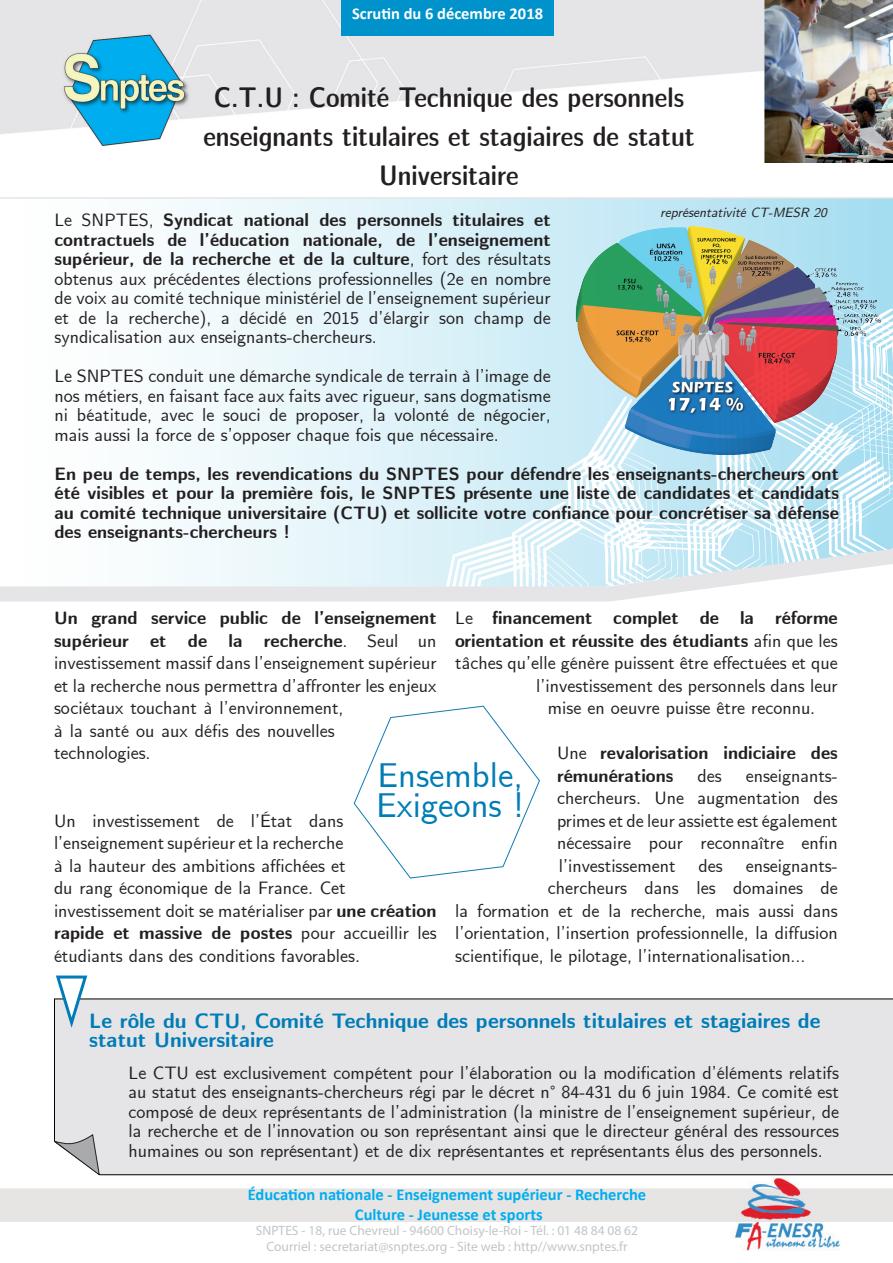
<style>
.page{position:relative;width:893px;height:1263px;background:#fff}
.page>*{position:absolute;margin:0;border:0;box-sizing:border-box;transform-origin:0 0}
.t1{font:34.5px/30px "CMU Sans Serif";color:#007cb6}
.t2{font:600 condensed 28.5px/39px "CMU Sans Serif";color:#231f20;text-align:center}
.t3{font:700 21px/19.5px "CMU Sans Serif";color:#007cb6}
.t4{font:18px/22.5px "CMU Sans Serif";color:#231f20;text-align:justify}
.t5{font:700 18px/19.5px "CMU Sans Serif";color:#231f20;text-align:justify}
.t6{font:700 16.5px/19.8px "Calibri";color:#00aeef;text-align:center}
.t7{font:700 16.5px "Calibri";color:#fff}
.t8{font:13.5px/16.2px "Myriad Pro";color:#c2c5c8;text-align:center}
.t9{font:italic 13.5px "CMU Sans Serif";color:#231f20}
.s1{font-weight:700}
.s2{font-weight:400}
</style>
<div class="page">
<img style="left:0;top:1175px;width:893px;height:76px">
<div style="left:54px;top:998px;width:839px;height:177px;background:#e5e4e6"></div>
<svg style="left:166px;top:199px;width:727px;height:387px"></svg>
<img style="left:0;top:0;width:893px;height:162px">
<div style="left:0;top:586px;width:611px;height:15px;background:#e5e4e6"></div>
<svg style="left:436px;top:297px;width:457px;height:305px"></svg>
<hr style="left:0;top:197px;width:893px;height:2px;background:#e5e4e6">
<svg style="left:51px;top:1132px;width:49px;height:44px"></svg>
<div style="left:341px;top:0;width:213px;height:36px;background:#0093cb"></div>
<img style="left:563px;top:219px;width:321px;height:241px">
<svg style="left:54px;top:975px;width:35px;height:58px"></svg>
<svg style="left:353px;top:705px;width:187px;height:174px"></svg>
<p class="t7" style="left:352px;top:3px;width:193px">Scrutin du 6 décembre 2018</p>
<h2 class="t2" style="left:203px;top:80px;width:493px">C.T.U : Comité Technique des personnels enseignants titulaires et stagiaires de statut<br>Universitaire</h2>
<p class="t9" style="left:660px;top:204px;width:168px">représentativité CT-MESR 20</p>
<p class="t4" style="left:54px;top:212px;width:498px;line-height:19.5px">Le SNPTES, <span class="s1">Syndicat national des personnels titulaires et contractuels de l’éducation nationale, de l’enseignement supérieur, de la recherche et de la culture</span>, fort des résultats obtenus aux précédentes élections professionnelles (2e en nombre de voix au comité technique ministériel de l’enseignement supérieur et de la recherche), a décidé en 2015 d’élargir son champ de syndicalisation aux enseignants-chercheurs.</p>
<p class="t4" style="left:54px;top:368px;width:498px;line-height:19.5px">Le SNPTES conduit une démarche syndicale de terrain à l’image de nos métiers, en faisant face aux faits avec rigueur, sans dogmatisme ni béatitude, avec le souci de proposer, la volonté de négocier, mais aussi la force de s’opposer chaque fois que nécessaire.</p>
<p class="t5" style="left:54px;top:466px;width:786px">En peu de temps, les revendications du SNPTES pour défendre les enseignants-chercheurs ont été visibles et pour la première fois, le SNPTES présente une liste de candidates et candidats au comité technique universitaire (CTU) et sollicite votre confiance pour concrétiser sa défense des enseignants-chercheurs !</p>
<p class="t5" style="left:455px;top:610px;width:384px"><span class="s2">Le</span> financement complet de la réforme</p>
<p class="t5" style="left:455px;top:633px;width:384px">orientation et réussite des étudiants <span class="s2">afin que les</span></p>
<p class="t4" style="left:455px;top:653px;width:384px">tâches qu’elle génère puissent être effectuées et que</p>
<p class="t4" style="left:536px;top:676px;width:303px">l’investissement des personnels dans leur</p>
<p class="t4" style="left:548px;top:698px;width:269px">mise en oeuvre puisse être reconnu.</p>
<p class="t5" style="left:557px;top:744px;width:282px;line-height:22.5px"><span class="s2">Une</span> revalorisation indiciaire des rémunérations</p>
<p class="t4" style="left:54px;top:608px;width:384px;text-align:left"><span class="s1">Un grand service public de l’enseignement supérieur et de la recherche</span>. Seul un investissement massif dans l’enseignement supérieur et la recherche nous permettra d’affronter les enjeux sociétaux touchant à l’environnement,<br>à la santé ou aux défis des nouvelles<br>technologies.</p>
<h1 class="t1" style="left:376px;top:762px;width:150px">Ensemble,<br>Exigeons !</h1>
<p class="t4" style="left:697px;top:766px;width:26px">des</p>
<p class="t4" style="left:557px;top:766px;width:282px;text-indent:189px">enseignants&shy;chercheurs. Une augmentation des primes et de leur assiette est également nécessaire pour reconnaître enfin l’investissement</p>
<p class="t4" style="left:54px;top:811px;width:384px;text-align:left">Un investissement de l’État dans l’enseignement supérieur et la recherche<br>à la hauteur des ambitions affichées et<br>du rang économique de la France. Cet investissement doit se matérialiser par <span class="s1">une création rapide et massive de postes</span> pour accueillir les étudiants dans des conditions favorables.</p>
<p class="t4" style="left:698px;top:856px;width:26px">des</p>
<p class="t4" style="left:746px;top:856px;width:94px">enseignants-</p>
<p class="t4" style="left:548px;top:878px;width:291px">chercheurs dans les domaines de</p>
<p class="t4" style="left:455px;top:901px;width:384px">la formation et de la recherche, mais aussi dans</p>
<p class="t4" style="left:455px;top:923px;width:384px">l’orientation, l’insertion professionnelle, la diffusion</p>
<p class="t4" style="left:455px;top:946px;width:352px">scientifique, le pilotage, l’internationalisation…</p>
<p class="t3" style="left:89px;top:1012px;width:733px">Le rôle du CTU, Comité Technique des personnels titulaires et stagiaires de statut Universitaire</p>
<p class="t4" style="left:129px;top:1064px;width:712px;line-height:19.5px">Le CTU est exclusivement compétent pour l’élaboration ou la modification d’éléments relatifs au statut des enseignants-chercheurs régi par le décret n° 84-431 du 6 juin 1984. Ce comité est composé de deux représentants de l’administration (la ministre de l’enseignement supérieur, de la recherche et de l’innovation ou son représentant ainsi que le directeur général des ressources humaines ou son représentant) et de dix représentantes et représentants élus des personnels.</p>
<p class="t6" style="left:248px;top:1185px;width:400px">Éducation nationale - Enseignement supérieur - Recherche<br>Culture - Jeunesse et sports</p>
<p class="t8" style="left:256px;top:1222px;width:384px">SNPTES - 18, rue Chevreul - 94600 Choisy-le-Roi - Tél. : 01 48 84 08 62<br>Courriel : secretariat@snptes.org - Site web : http//www.snptes.fr</p>
</div>
